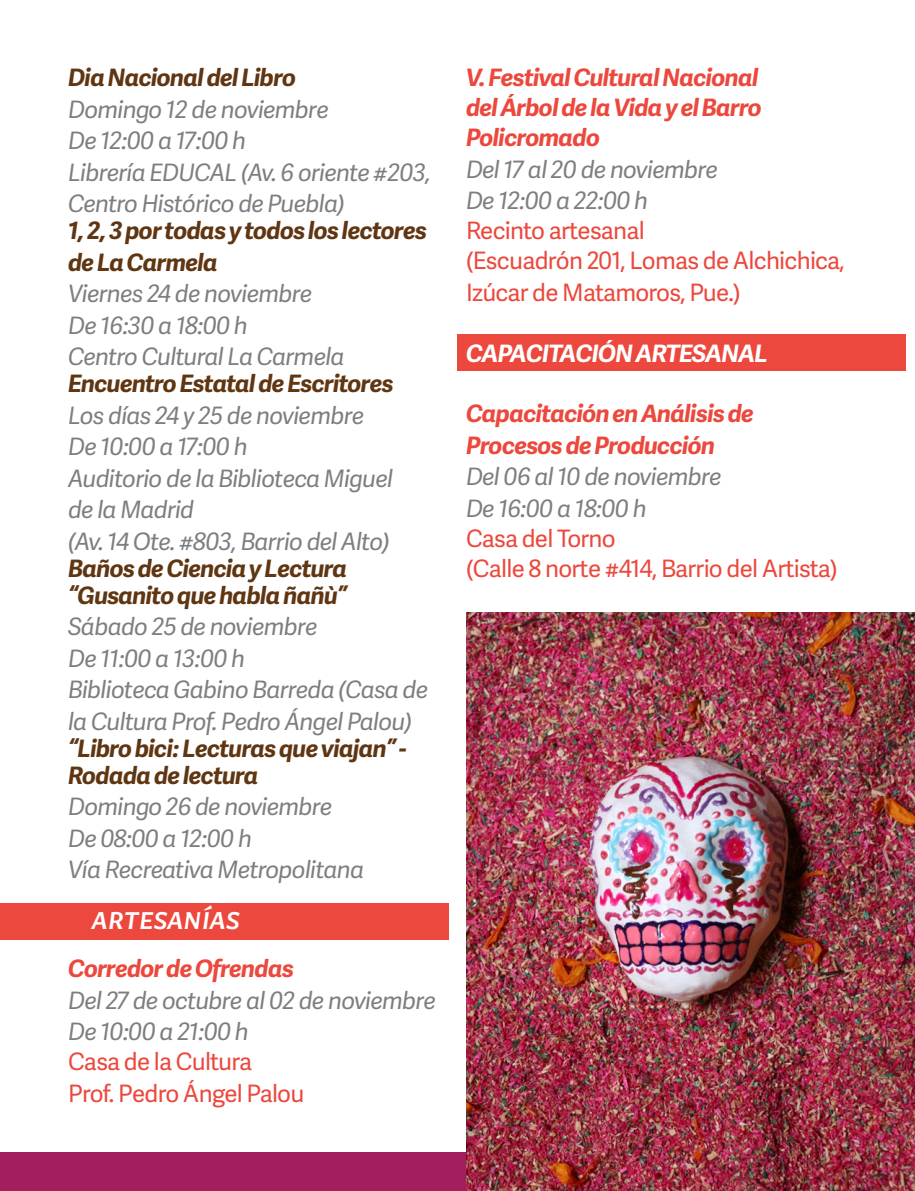
<style>
.page{position:relative;width:915px;height:1191px;background:#fff}
.page>*{position:absolute;margin:0;border:0;box-sizing:border-box;transform-origin:0 0}
.SUBS_T2{font:italic 24px/31.5px "Adelle Sans";letter-spacing:-.03em;color:#7e7d7f}
.SUBS_T2-2{font:italic 700 24px/27px "Adelle Sans";letter-spacing:-.03em;color:#603612}
.SUBS_T2-3{font:24px/31.5px "Adelle Sans";letter-spacing:-.03em;color:#ec483d}
.SUBS_T2-4{font:italic 700 24px/30px "Adelle Sans";letter-spacing:-.03em;color:#ec483d}
.SUBS_T2-5{font:italic 700 24px "Adelle Sans";letter-spacing:-.03em;color:#fff}
.SUBS_T2-6{font:italic 700 24px "Heroica";letter-spacing:-.02em;color:#fff}
</style>
<div class="page">
<div style="left:457px;top:334px;width:449px;height:37px;background:#ec483d"></div>
<div style="left:0;top:1152px;width:914px;height:39px;background:#a31e5c"></div>
<img style="left:466px;top:612px;width:448px;height:579px">
<hr style="left:914px;top:1152px;width:1px;height:39px;background:#b04026">
<div style="left:0;top:903px;width:449px;height:36px;background:#ec483d"></div>
<p class="SUBS_T2-2" style="left:68px;top:63px;width:229px">Dia Nacional del Libro</p>
<p class="SUBS_T2" style="left:68px;top:93px;width:262px">Domingo 12 de noviembre</p>
<p class="SUBS_T2" style="left:68px;top:124px;width:180px">De 12:00 a 17:00 h</p>
<p class="SUBS_T2" style="left:68px;top:156px;width:364px">Librería EDUCAL (Av. 6 oriente #203,<br>Centro Histórico de Puebla)</p>
<p class="SUBS_T2-2" style="left:68px;top:214px;width:360px;line-height:31.5px">1, 2, 3 por todas y todos los lectores de La Carmela</p>
<p class="SUBS_T2" style="left:68px;top:277px;width:245px">Viernes 24 de noviembre</p>
<p class="SUBS_T2" style="left:68px;top:309px;width:181px">De 16:30 a 18:00 h</p>
<p class="SUBS_T2" style="left:68px;top:340px;width:278px">Centro Cultural La Carmela</p>
<p class="SUBS_T2-2" style="left:68px;top:369px;width:327px">Encuentro Estatal de Escritores</p>
<p class="SUBS_T2" style="left:68px;top:399px;width:297px">Los días 24 y 25 de noviembre</p>
<p class="SUBS_T2" style="left:68px;top:430px;width:181px">De 10:00 a 17:00 h</p>
<p class="SUBS_T2" style="left:68px;top:462px;width:326px">Auditorio de la Biblioteca Miguel</p>
<p class="SUBS_T2" style="left:68px;top:493px;width:127px">de la Madrid</p>
<p class="SUBS_T2" style="left:68px;top:525px;width:323px">(Av. 14 Ote. #803, Barrio del Alto)</p>
<p class="SUBS_T2-2" style="left:68px;top:554px;width:281px">Baños de Ciencia y Lectura “Gusanito que habla ñañù”</p>
<p class="SUBS_T2" style="left:68px;top:610px;width:251px">Sábado 25 de noviembre</p>
<p class="SUBS_T2" style="left:68px;top:642px;width:178px">De 11:00 a 13:00 h</p>
<p class="SUBS_T2" style="left:68px;top:673px;width:361px">Biblioteca Gabino Barreda (Casa de la Cultura Prof. Pedro Ángel Palou)</p>
<p class="SUBS_T2-2" style="left:68px;top:734px;width:340px">“Libro bici: Lecturas que viajan” -<br>Rodada de lectura</p>
<p class="SUBS_T2" style="left:68px;top:790px;width:266px">Domingo 26 de noviembre</p>
<p class="SUBS_T2" style="left:68px;top:822px;width:185px">De 08:00 a 12:00 h</p>
<p class="SUBS_T2" style="left:68px;top:853px;width:297px">Vía Recreativa Metropolitana</p>
<p class="SUBS_T2-6" style="left:91px;top:905px;width:150px">ARTESANÍAS</p>
<p class="SUBS_T2-4" style="left:68px;top:953px;width:227px">Corredor de Ofrendas</p>
<p class="SUBS_T2" style="left:68px;top:983px;width:369px">Del 27 de octubre al 02 de noviembre</p>
<p class="SUBS_T2" style="left:68px;top:1015px;width:182px">De 10:00 a 21:00 h</p>
<p class="SUBS_T2-3" style="left:68px;top:1045px;width:185px">Casa de la Cultura</p>
<p class="SUBS_T2-3" style="left:68px;top:1076px;width:238px">Prof. Pedro Ángel Palou</p>
<p class="SUBS_T2-4" style="left:466px;top:62px;width:297px">V. Festival Cultural Nacional del Árbol de la Vida y el Barro<br>Policromado</p>
<p class="SUBS_T2" style="left:466px;top:153px;width:253px">Del 17 al 20 de noviembre</p>
<p class="SUBS_T2" style="left:466px;top:184px;width:184px">De 12:00 a 22:00 h</p>
<p class="SUBS_T2-3" style="left:466px;top:214px;width:180px">Recinto artesanal</p>
<p class="SUBS_T2-3" style="left:466px;top:244px;width:380px">(Escuadrón 201, Lomas de Alchichica,<br>Izúcar de Matamoros, Pue.)</p>
<p class="SUBS_T2-5" style="left:466px;top:337px;width:303px">CAPACITACIÓN ARTESANAL</p>
<p class="SUBS_T2-4" style="left:466px;top:397px;width:289px;line-height:31.5px">Capacitación en Análisis de<br>Procesos de Producción</p>
<p class="SUBS_T2" style="left:466px;top:460px;width:257px">Del 06 al 10 de noviembre</p>
<p class="SUBS_T2" style="left:466px;top:492px;width:182px">De 16:00 a 18:00 h</p>
<p class="SUBS_T2-3" style="left:466px;top:522px;width:151px">Casa del Torno</p>
<p class="SUBS_T2-3" style="left:466px;top:552px;width:373px">(Calle 8 norte #414, Barrio del Artista)</p>
</div>
